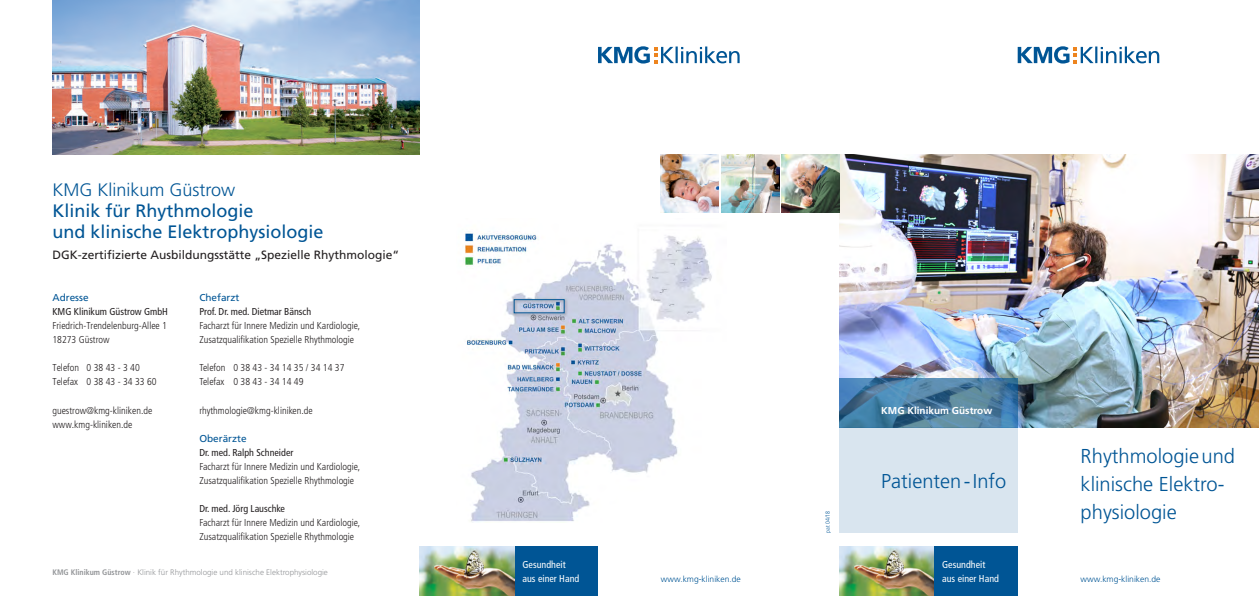
<style>
.page{position:relative;width:1259px;height:596px;background:#fff}
.page>*{position:absolute;margin:0;border:0;box-sizing:border-box;transform-origin:0 0}
.Claim{font:300 20.1px/28px "Frutiger LT Std";color:#005595}
.t1{font:300 20px "Frutiger LT Std";color:#005595}
.Headline{font:18px "Frutiger LT Std";color:#005595}
.Headline-2{font:300 18px "Frutiger LT Std";color:#005595}
.Headline-3{font:12px "Frutiger LT Std";color:#231f20}
.Aufzählung_Abteilung{font:300 condensed 10px/14px "Frutiger LT Std";color:#231f20}
.Aufzählung_Abteilung-2{font:condensed 10px "Frutiger LT Std";color:#231f20}
.t2{font:condensed 10px "Frutiger LT Std";color:#fff}
.halbe_Zeile{font:condensed 10px "Frutiger LT Std";color:#231f20}
.Fließtext_Auszeichnu{font:700 10px "Frutiger LT Std";color:#fff}
.Aufzählung_Abteilung-3{font:10px "Frutiger LT Std";color:#005595}
.halbe_Zeile-2{font:10px "Frutiger LT Std";color:#005595}
.t3{font:300 8.5px "Frutiger LT Std";color:#005595}
.Fließtext{font:300 8px "Frutiger LT Std";color:#939598}
.Fließtext-2{font:300 condensed 6px "Frutiger LT Std";color:#005595}
.s1{font-weight:700;font-stretch:condensed}
</style>
<div class="page">
<img style="left:839px;top:154px;width:420px;height:273px">
<div style="left:839px;top:427px;width:178px;height:105px;background:#d9e5ef"></div>
<img style="left:52px;top:0;width:368px;height:154px">
<svg style="left:598px;top:46px;width:141px;height:17px"></svg>
<svg style="left:839px;top:378px;width:178px;height:49px;background:#4a7ea2"></svg>
<svg style="left:1017px;top:46px;width:142px;height:17px"></svg>
<div style="left:839px;top:546px;width:178px;height:49px;background:#005595"></div>
<img style="left:839px;top:546px;width:94px;height:49px">
<div style="left:420px;top:546px;width:178px;height:49px;background:#005595"></div>
<img style="left:420px;top:546px;width:94px;height:49px">
<img style="left:721px;top:154px;width:58px;height:58px">
<img style="left:781px;top:154px;width:58px;height:58px">
<img style="left:661px;top:154px;width:58px;height:58px">
<img style="left:464px;top:233px;width:248px;height:289px">
<div style="left:511px;top:297px;width:58px;height:20px;background:#231f20;opacity:.5"></div>
<div style="left:513px;top:299px;width:52px;height:14px;border:1px solid #005595"></div>
<p class="Headline-2" style="left:52px;top:180px;width:184px">KMG Klinikum Güstrow</p>
<p class="Headline" style="left:52px;top:200px;width:203px">Klinik für Rhythmologie</p>
<p class="Headline" style="left:52px;top:221px;width:273px">und klinische Elektrophysiologie</p>
<p class="Headline-3" style="left:52px;top:248px;width:348px">DGK-zertifizierte Ausbildungsstätte „Spezielle Rhythmologie“</p>
<p class="halbe_Zeile-2" style="left:52px;top:292px;width:38px">Adresse</p>
<p class="halbe_Zeile" style="left:52px;top:306px;width:117px">KMG Klinikum Güstrow GmbH</p>
<p class="Aufzählung_Abteilung" style="left:52px;top:319px;width:116px">Friedrich-Trendelenburg-Allee 1</p>
<p class="Aufzählung_Abteilung" style="left:52px;top:333px;width:59px">18273 Güstrow</p>
<p class="Aufzählung_Abteilung" style="left:52px;top:361px;width:89px">Telefon 0 38 43 - 3 40</p>
<p class="Aufzählung_Abteilung" style="left:52px;top:375px;width:106px">Telefax 0 38 43 - 34 33 60</p>
<p class="Aufzählung_Abteilung" style="left:52px;top:403px;width:101px">guestrow@kmg-kliniken.de</p>
<p class="Aufzählung_Abteilung" style="left:52px;top:417px;width:81px">www.kmg-kliniken.de</p>
<p class="Aufzählung_Abteilung-3" style="left:199px;top:292px;width:42px">Chefarzt</p>
<p class="Aufzählung_Abteilung-2" style="left:199px;top:306px;width:113px">Prof. Dr. med. Dietmar Bänsch</p>
<p class="Aufzählung_Abteilung" style="left:199px;top:319px;width:162px">Facharzt für Innere Medizin und Kardiologie,<br>Zusatzqualifikation Spezielle Rhythmologie</p>
<p class="Aufzählung_Abteilung" style="left:199px;top:361px;width:147px">Telefon 0 38 43 - 34 14 35 / 34 14 37</p>
<p class="Aufzählung_Abteilung" style="left:199px;top:375px;width:106px">Telefax 0 38 43 - 34 14 49</p>
<p class="Aufzählung_Abteilung" style="left:199px;top:403px;width:115px">rhythmologie@kmg-kliniken.de</p>
<p class="Aufzählung_Abteilung-3" style="left:199px;top:432px;width:49px">Oberärzte</p>
<p class="Aufzählung_Abteilung-2" style="left:199px;top:446px;width:96px">Dr. med. Ralph Schneider</p>
<p class="Aufzählung_Abteilung" style="left:199px;top:459px;width:162px">Facharzt für Innere Medizin und Kardiologie,</p>
<p class="Aufzählung_Abteilung" style="left:199px;top:473px;width:156px">Zusatzqualifikation Spezielle Rhythmologie</p>
<p class="Aufzählung_Abteilung-2" style="left:199px;top:502px;width:87px">Dr. med. Jörg Lauschke</p>
<p class="Aufzählung_Abteilung" style="left:199px;top:515px;width:162px">Facharzt für Innere Medizin und Kardiologie,</p>
<p class="Aufzählung_Abteilung" style="left:199px;top:529px;width:156px">Zusatzqualifikation Spezielle Rhythmologie</p>
<p class="Fließtext" style="left:52px;top:567px;width:277px"><span class="s1">KMG Klinikum Güstrow</span> · Klinik für Rhythmologie und klinische Elektrophysiologie</p>
<p class="t2" style="left:522px;top:558px;width:45px">Gesundheit</p>
<p class="t2" style="left:522px;top:572px;width:58px">aus einer Hand</p>
<p class="t3" style="left:661px;top:573px;width:81px">www.kmg-kliniken.de</p>
<p class="Fließtext-2" style="left:824px;top:532px;width:23px;rotate:-90deg">pat 04/18</p>
<p class="Fließtext_Auszeichnu" style="left:881px;top:404px;width:112px">KMG Klinikum Güstrow</p>
<p class="t1" style="left:881px;top:469px;width:126px">Patienten-Info</p>
<p class="Claim" style="left:1080px;top:441px;width:156px">Rhythmologieund</p>
<p class="Claim" style="left:1080px;top:469px;width:145px">klinische Elektro&shy;physiologie</p>
<p class="t2" style="left:942px;top:558px;width:45px">Gesundheit</p>
<p class="t2" style="left:942px;top:572px;width:58px">aus einer Hand</p>
<p class="t3" style="left:1080px;top:573px;width:81px">www.kmg-kliniken.de</p>
</div>
